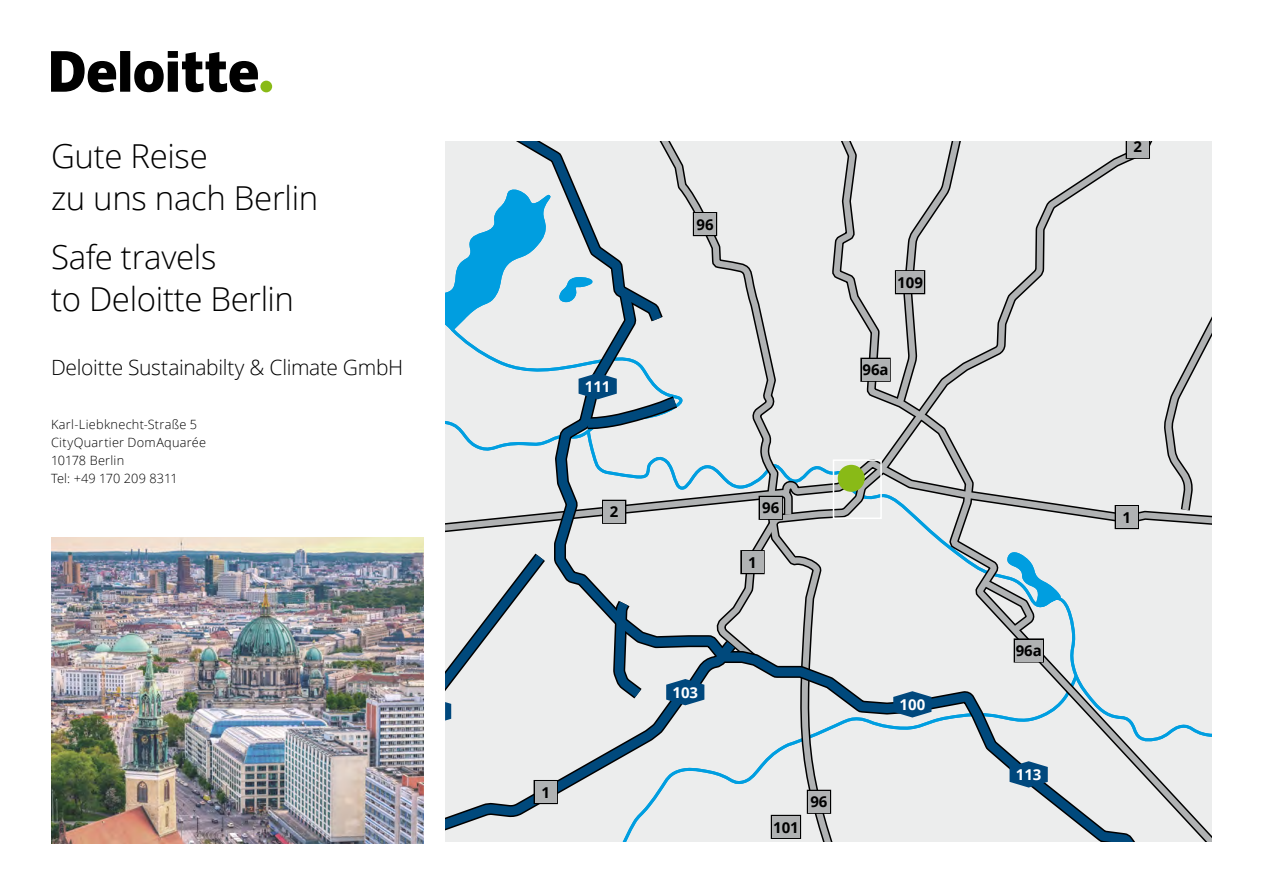
<style>
.page{position:relative;width:1263px;height:893px;background:#fff}
.page>*{position:absolute;margin:0;border:0;box-sizing:border-box;transform-origin:0 0}
.t1{font:300 33px/42px "Open Sans";letter-spacing:-.01em;color:#000}
.t2{font:300 21px "Open Sans";letter-spacing:-.02em;color:#000}
.t3{font:700 15px "Open Sans";color:#000}
.t4{font:700 15px "Open Sans";color:#fff}
.t5{font:300 12.75px/18px "Open Sans";letter-spacing:.02em;color:#000}
</style>
<div class="page">
<img style="left:51px;top:537px;width:373px;height:306px">
<div style="left:260px;top:81px;width:12px;height:11px;background:#89ba17;border-radius:50%"></div>
<svg style="left:51px;top:51px;width:207px;height:41px"></svg>
<svg style="left:445px;top:141px;width:767px;height:701px;background:#d3dbde"></svg>
<div style="left:838px;top:465px;width:27px;height:27px;background:#89ba17;border-radius:50%"></div>
<div style="left:833px;top:459px;width:49px;height:60px;border:2px solid #fff"></div>
<h1 class="t1" style="left:51px;top:134px;width:269px">Gute Reise<br>zu uns nach Berlin</h1>
<h1 class="t1" style="left:51px;top:235px;width:244px">Safe travels<br>to Deloitte Berlin</h1>
<h2 class="t2" style="left:51px;top:353px;width:354px">Deloitte Sustainabilty &amp; Climate GmbH</h2>
<p class="t5" style="left:51px;top:415px;width:157px">Karl-Liebknecht-Straße 5<br>CityQuartier DomAquarée<br>10178 Berlin<br>Tel: +49 170 209 8311</p>
<p class="t4" style="left:585px;top:376px;width:27px">111</p>
<p class="t3" style="left:610px;top:501px;width:10px">2</p>
<p class="t3" style="left:541px;top:782px;width:10px">1</p>
<p class="t3" style="left:696px;top:214px;width:19px">96</p>
<p class="t3" style="left:897px;top:272px;width:27px">109</p>
<p class="t3" style="left:862px;top:359px;width:28px">96a</p>
<p class="t4" style="left:672px;top:682px;width:27px">103</p>
<p class="t3" style="left:762px;top:497px;width:19px">96</p>
<p class="t3" style="left:748px;top:552px;width:10px">1</p>
<p class="t3" style="left:773px;top:816px;width:27px">101</p>
<p class="t3" style="left:810px;top:791px;width:19px">96</p>
<p class="t4" style="left:899px;top:694px;width:27px">100</p>
<p class="t3" style="left:1133px;top:136px;width:10px">2</p>
<p class="t3" style="left:1016px;top:640px;width:28px">96a</p>
<p class="t4" style="left:1016px;top:764px;width:27px">113</p>
<p class="t3" style="left:1122px;top:507px;width:10px">1</p>
</div>
